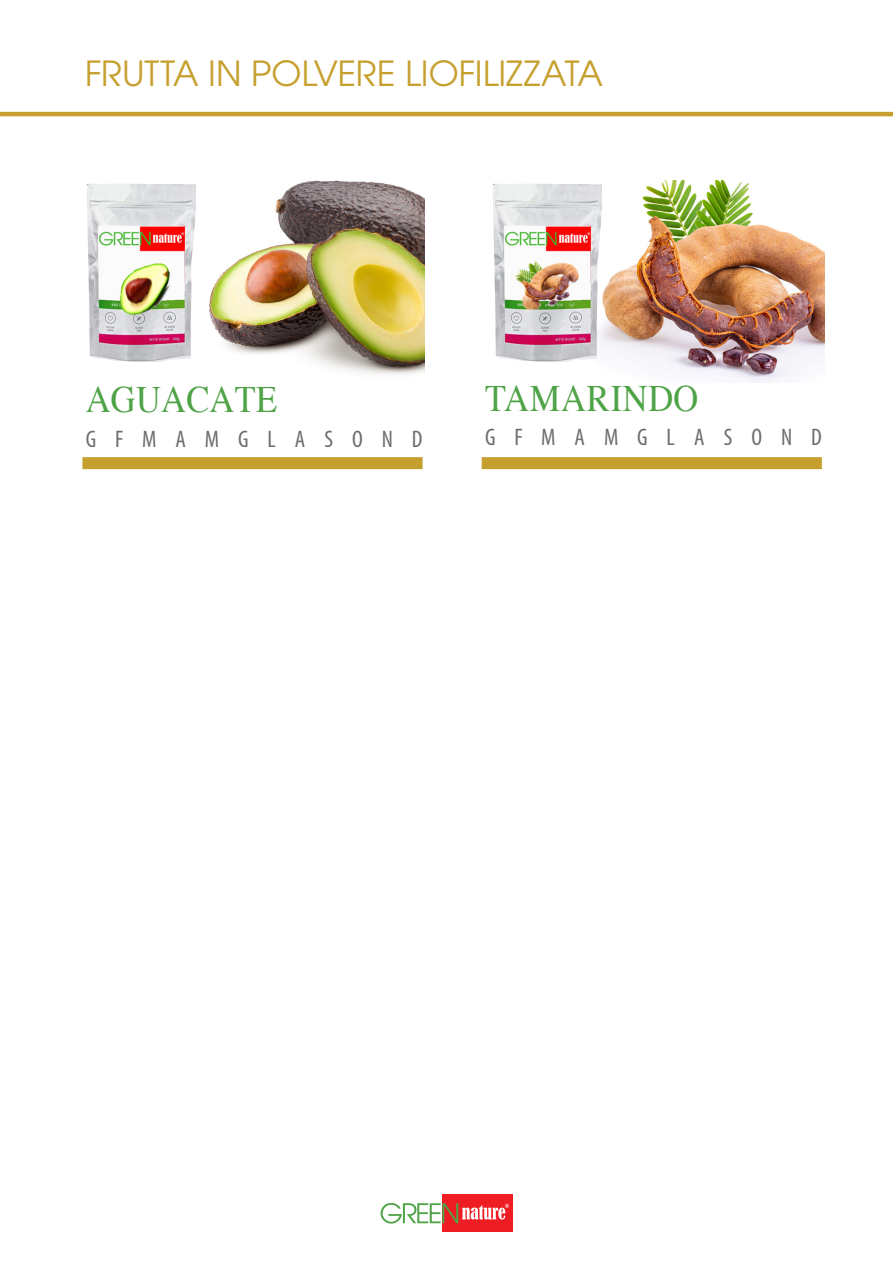
<style>
.page{position:relative;width:893px;height:1263px;background:#fff}
.page>*{position:absolute;margin:0;border:0;box-sizing:border-box;transform-origin:0 0}
.t1{font:37.2px "Times";letter-spacing:.005em;color:#4ea346;scale:.93 1}
.t2{font:34.5px "Avant Garde";color:#c6a02e}
.t3{font:condensed 24px "Myriad Pro";letter-spacing:.79em;color:#6c6d70}
</style>
<div class="page">
<div style="left:442px;top:1195px;width:70px;height:37px;background:#ee1d23"></div>
<svg style="left:381px;top:1203px;width:128px;height:20px"></svg>
<img style="left:630px;top:181px;width:195px;height:202px">
<img style="left:225px;top:180px;width:199px;height:195px">
<img style="left:86px;top:183px;width:139px;height:179px">
<img style="left:492px;top:183px;width:138px;height:179px">
<div style="left:482px;top:457px;width:340px;height:12px;background:#c6a02e"></div>
<div style="left:82px;top:457px;width:341px;height:12px;background:#c6a02e"></div>
<hr style="left:0;top:112px;width:893px;height:4px;background:#c6a02e">
<p class="t2" style="left:85px;top:53px;width:520px">FRUTTA IN POLVERE LIOFILIZZATA</p>
<p class="t1" style="left:86px;top:365px;width:207px">AGUACATE</p>
<p class="t3" style="left:86px;top:424px;width:338px">GFMAMGLASOND</p>
<p class="t1" style="left:485px;top:363px;width:231px">TAMARINDO</p>
<p class="t3" style="left:485px;top:423px;width:338px">GFMAMGLASOND</p>
</div>
